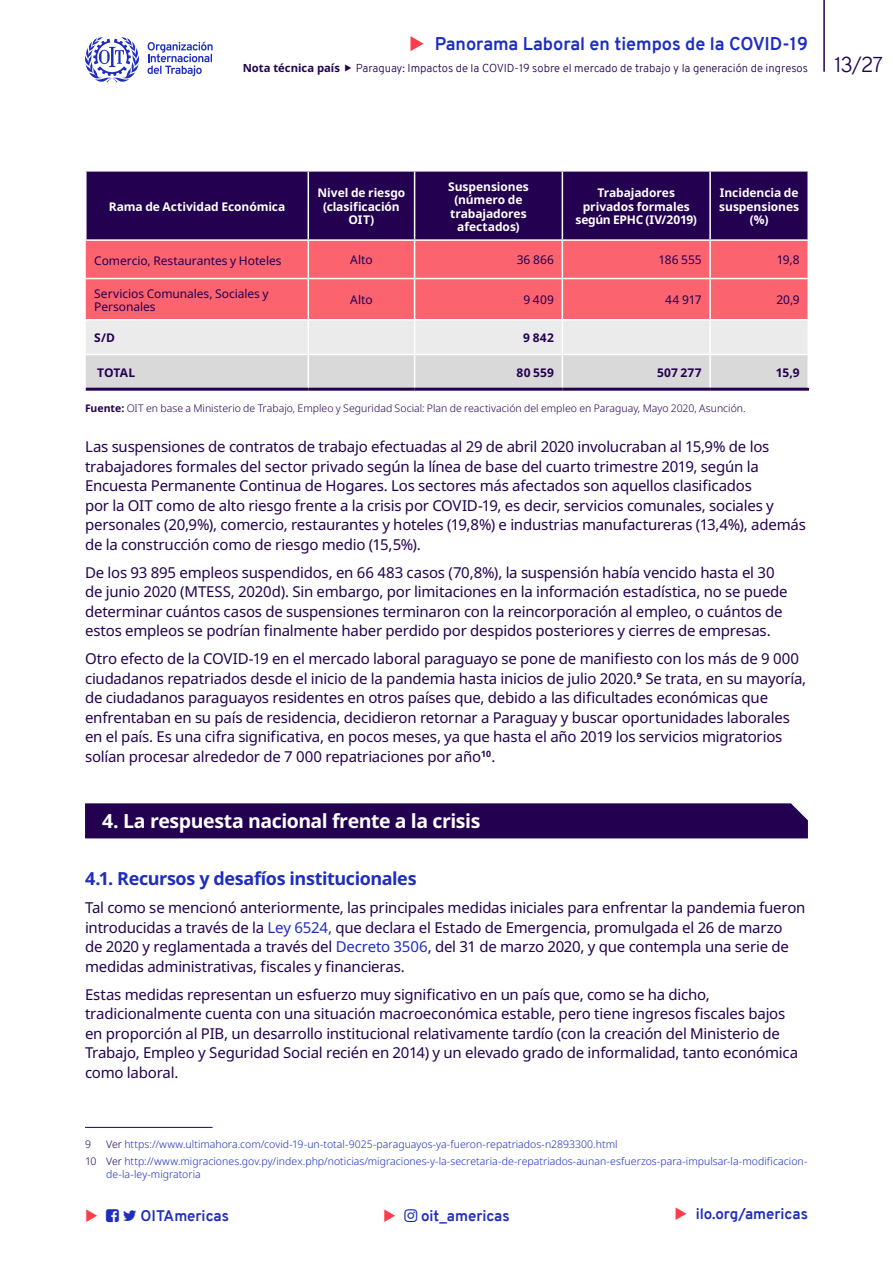
<style>
.page{position:relative;width:893px;height:1263px;background:#fff}
.page>*{position:absolute;margin:0;border:0;box-sizing:border-box;transform-origin:0 0}
.t1{font:300 21px "Overpass";color:#230050}
.t2{font:700 19.5px "Noto Sans";letter-spacing:-.025em;color:#fff}
.t3{font:700 18px "Noto Sans";letter-spacing:-.025em;color:#1e2dbe}
.t4{font:700 18px "Overpass";color:#1e2dbe}
.t5{font:15px/19.5px "Noto Sans";letter-spacing:-.015em;color:#230050}
.t6{font:700 15px "Overpass";color:#1e2dbe}
.t7{font:700 12px/13.5px "Noto Sans";letter-spacing:-.005em;color:#fff;text-align:center}
.t8{font:12px/13.5px "Noto Sans";letter-spacing:-.005em;color:#230050}
.t9{font:700 12px "Noto Sans";letter-spacing:.01em;color:#230050}
.t10{font:300 11.25px "Overpass";color:#230050}
.t11{font:700 11.25px "Noto Sans";color:#230050}
.t12{font:300 10.5px/16.8px "Noto Sans";color:#1e2dbe}
.t13{font:300 10.5px "Noto Sans";color:#230050}
.s1{font-weight:700}
.s2{color:#1e2dbe}
.s3{color:#230050}
</style>
<div class="page">
<div style="left:85px;top:803px;width:723px;height:35px;background:#230050"></div>
<div style="left:87px;top:172px;width:720px;height:67px;background:#230050"></div>
<div style="left:86px;top:241px;width:721px;height:78px;background:#fb636f"></div>
<svg style="left:86px;top:321px;width:721px;height:67px;background:#e1e1e1"></svg>
<hr style="left:308px;top:172px;width:1px;height:67px;background:#fff">
<hr style="left:414px;top:172px;width:1px;height:67px;background:#fff">
<hr style="left:562px;top:172px;width:1px;height:67px;background:#fff">
<hr style="left:709px;top:172px;width:2px;height:67px;background:#fff">
<hr style="left:414px;top:241px;width:1px;height:37px;background:#fff">
<hr style="left:562px;top:241px;width:1px;height:37px;background:#fff">
<hr style="left:709px;top:241px;width:2px;height:37px;background:#fff">
<hr style="left:86px;top:278px;width:222px;height:1px;background:#fff">
<hr style="left:308px;top:278px;width:107px;height:1px;background:#fff">
<hr style="left:415px;top:278px;width:147px;height:1px;background:#fff">
<hr style="left:414px;top:279px;width:1px;height:40px;background:#fff">
<hr style="left:562px;top:278px;width:148px;height:1px;background:#fff">
<hr style="left:562px;top:279px;width:1px;height:40px;background:#fff">
<hr style="left:710px;top:278px;width:99px;height:1px;background:#fff">
<hr style="left:709px;top:279px;width:2px;height:40px;background:#fff">
<hr style="left:414px;top:320px;width:1px;height:34px;background:#fff">
<hr style="left:562px;top:320px;width:1px;height:34px;background:#fff">
<hr style="left:709px;top:320px;width:2px;height:34px;background:#fff">
<hr style="left:86px;top:354px;width:222px;height:1px;background:#fff">
<hr style="left:308px;top:354px;width:107px;height:1px;background:#fff">
<hr style="left:415px;top:354px;width:147px;height:1px;background:#fff">
<hr style="left:414px;top:355px;width:1px;height:33px;background:#fff">
<hr style="left:562px;top:354px;width:148px;height:1px;background:#fff">
<hr style="left:562px;top:355px;width:1px;height:33px;background:#fff">
<hr style="left:710px;top:354px;width:99px;height:1px;background:#fff">
<hr style="left:709px;top:355px;width:2px;height:33px;background:#fff">
<hr style="left:86px;top:388px;width:222px;height:3px;background:#230050">
<hr style="left:308px;top:388px;width:107px;height:3px;background:#230050">
<hr style="left:415px;top:388px;width:147px;height:3px;background:#230050">
<hr style="left:562px;top:388px;width:148px;height:3px;background:#230050">
<hr style="left:710px;top:388px;width:99px;height:3px;background:#230050">
<hr style="left:308px;top:241px;width:1px;height:37px;background:#fff">
<hr style="left:308px;top:279px;width:1px;height:40px;background:#fff">
<hr style="left:308px;top:320px;width:1px;height:34px;background:#fff">
<hr style="left:308px;top:355px;width:1px;height:33px;background:#fff">
<hr style="left:85px;top:1127px;width:128px;height:1px;background:#230050">
<svg style="left:148px;top:42px;width:65px;height:34px"></svg>
<svg style="left:85px;top:37px;width:54px;height:45px"></svg>
<hr style="left:823px;top:0;width:2px;height:72px;background:#230050">
<p class="t4" style="left:435px;top:31px;width:375px">Panorama Laboral en tiempos de la COVID-19</p>
<p class="t11" style="left:243px;top:60px;width:99px">Nota técnica país</p>
<p class="t10" style="left:356px;top:60px;width:454px">Paraguay: Impactos de la COVID-19 sobre el mercado de trabajo y la generación de ingresos</p>
<h1 class="t1" style="left:834px;top:49px;width:50px">13/27</h1>
<p class="t7" style="left:109px;top:200px;width:178px">Rama de Actividad Económica</p>
<p class="t7" style="left:318px;top:186px;width:89px">Nivel de riesgo (clasificación<br>OIT)</p>
<p class="t7" style="left:448px;top:180px;width:82px">Suspensiones (número de trabajadores afectados)</p>
<p class="t7" style="left:576px;top:186px;width:123px">Trabajadores privados formales según EPHC (IV/2019)</p>
<p class="t7" style="left:719px;top:186px;width:81px">Incidencia de suspensiones (%)</p>
<p class="t8" style="left:94px;top:254px;width:189px">Comercio, Restaurantes y Hoteles</p>
<p class="t8" style="left:350px;top:253px;width:24px">Alto</p>
<p class="t8" style="left:517px;top:253px;width:39px">36 866</p>
<p class="t8" style="left:658px;top:253px;width:45px">186 555</p>
<p class="t8" style="left:777px;top:253px;width:24px">19,8</p>
<p class="t8" style="left:94px;top:287px;width:176px">Servicios Comunales, Sociales y<br>Personales</p>
<p class="t8" style="left:350px;top:293px;width:24px">Alto</p>
<p class="t8" style="left:523px;top:293px;width:32px">9 409</p>
<p class="t8" style="left:665px;top:293px;width:38px">44 917</p>
<p class="t8" style="left:776px;top:293px;width:25px">20,9</p>
<p class="t9" style="left:94px;top:330px;width:22px">S/D</p>
<p class="t9" style="left:523px;top:329px;width:32px">9 842</p>
<p class="t9" style="left:97px;top:364px;width:39px">TOTAL</p>
<p class="t9" style="left:517px;top:364px;width:39px">80 559</p>
<p class="t9" style="left:657px;top:364px;width:46px">507 277</p>
<p class="t9" style="left:776px;top:364px;width:25px">15,9</p>
<p class="t13" style="left:85px;top:401px;width:662px"><span class="s1">Fuente:</span> OIT en base a Ministerio de Trabajo, Empleo y Seguridad Social: Plan de reactivación del empleo en Paraguay, Mayo 2020, Asunción.</p>
<p class="t5" style="left:85px;top:438px;width:722px">Las suspensiones de contratos de trabajo efectuadas al 29 de abril 2020 involucraban al 15,9% de los trabajadores formales del sector privado según la línea de base del cuarto trimestre 2019, según la Encuesta Permanente Continua de Hogares. Los sectores más afectados son aquellos clasificados<br>por la OIT como de alto riesgo frente a la crisis por COVID-19, es decir, servicios comunales, sociales y personales (20,9%), comercio, restaurantes y hoteles (19,8%) e industrias manufactureras (13,4%), además de la construcción como de riesgo medio (15,5%).</p>
<p class="t5" style="left:85px;top:563px;width:704px">De los 93 895 empleos suspendidos, en 66 483 casos (70,8%), la suspensión había vencido hasta el 30 de junio 2020 (MTESS, 2020d). Sin embargo, por limitaciones en la información estadística, no se puede determinar cuántos casos de suspensiones terminaron con la reincorporación al empleo, o cuántos de estos empleos se podrían finalmente haber perdido por despidos posteriores y cierres de empresas.</p>
<p class="t5" style="left:85px;top:650px;width:723px">Otro efecto de la COVID-19 en el mercado laboral paraguayo se pone de manifiesto con los más de 9 000 ciudadanos repatriados desde el inicio de la pandemia hasta inicios de julio 2020.<sup>9</sup> Se trata, en su mayoría, de ciudadanos paraguayos residentes en otros países que, debido a las dificultades económicas que enfrentaban en su país de residencia, decidieron retornar a Paraguay y buscar oportunidades laborales en el país. Es una cifra significativa, en pocos meses, ya que hasta el año 2019 los servicios migratorios solían procesar alrededor de 7 000 repatriaciones por año<sup>10</sup>.</p>
<h2 class="t2" style="left:102px;top:808px;width:380px">4. La respuesta nacional frente a la crisis</h2>
<p class="t3" style="left:85px;top:866px;width:333px">4.1. Recursos y desafíos institucionales</p>
<p class="t5" style="left:85px;top:898px;width:722px">Tal como se mencionó anteriormente, las principales medidas iniciales para enfrentar la pandemia fueron introducidas a través de la <span class="s2">Ley 6524,</span> que declara el Estado de Emergencia, promulgada el 26 de marzo<br>de 2020 y reglamentada a través del <span class="s2">Decreto 3506</span>, del 31 de marzo 2020, y que contempla una serie de medidas administrativas, fiscales y financieras.</p>
<p class="t5" style="left:85px;top:985px;width:715px">Estas medidas representan un esfuerzo muy significativo en un país que, como se ha dicho, tradicionalmente cuenta con una situación macroeconómica estable, pero tiene ingresos fiscales bajos en proporción al PIB, un desarrollo institucional relativamente tardío (con la creación del Ministerio de Trabajo, Empleo y Seguridad Social recién en 2014) y un elevado grado de informalidad, tanto económica como laboral.</p>
<p class="t12" style="left:85px;top:1136px;width:724px;text-indent:21px"><span class="s3">Ver</span> https://www.ultimahora.com/covid-19-un-total-9025-paraguayos-ya-fueron-repatriados-n2893300.html<br><span class="s3">10 Ver</span> http://www.migraciones.gov.py/index.php/noticias/migraciones-y-la-secretaria-de-repatriados-aunan-esfuerzos-para-impulsar-la-modificacion-</p>
<p class="t12" style="left:106px;top:1166px;width:96px">de-la-ley-migratoria</p>
<p class="t6" style="left:141px;top:1204px;width:90px">OITAmericas</p>
<p class="t6" style="left:696px;top:1203px;width:114px">ilo.org/americas</p>
<p class="t13" style="left:85px;top:1137px;width:7px">9</p>
<p class="t6" style="left:421px;top:1204px;width:90px">oit_americas</p>
</div>
